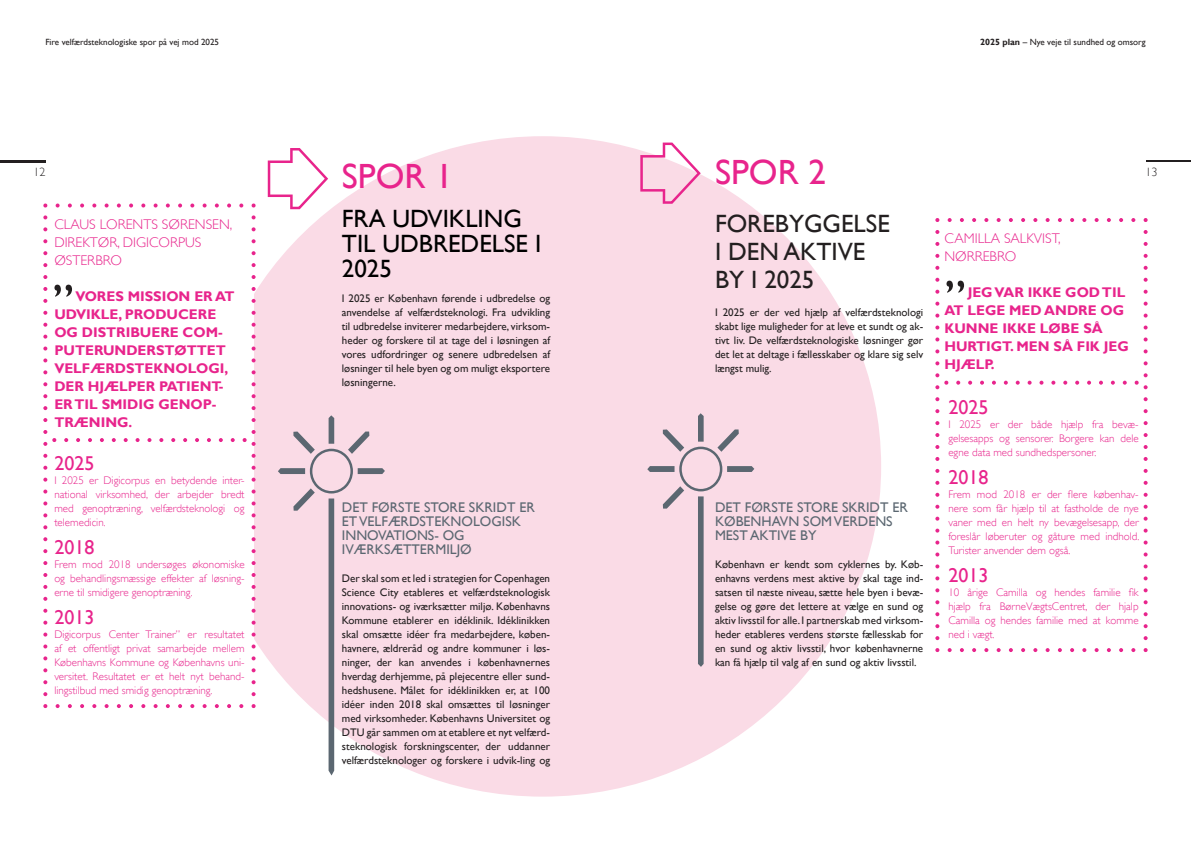
<style>
.page{position:relative;width:1191px;height:842px;background:#fff}
.page>*{position:absolute;margin:0;border:0;box-sizing:border-box;transform-origin:0 0}
.t1{font:50px "Gill Sans";color:#231f20}
.t2{font:35px "Gill Sans";color:#e8248c}
.t3{font:25px/25px "Gill Sans";color:#000}
.t4{font:25px/28px "Gill Sans";color:#231f20}
.t5{font:20px "Gill Sans";color:#e8248c}
.t6{font:700 14px/18px "Gill Sans";color:#e8248c}
.t7{font:14px/14px "Gill Sans";color:#5b6771}
.t8{font:300 14px/18px "Gill Sans";color:#e8248c}
.t9{font:300 12px "Gill Sans";color:#231f20}
.t10{font:11px/14px "Gill Sans";color:#231f20;text-align:justify}
.t11{font:300 11px/14px "Gill Sans";color:#e8248c;text-align:justify}
.t12{font:9px "Gill Sans";color:#231f20}
.s1{font-weight:700}
</style>
<div class="page">
<div style="left:204px;top:136px;width:677px;height:661px;background:#fadbe6;border-radius:50%"></div>
<svg style="left:935px;top:218px;width:212px;height:434px"></svg>
<svg style="left:935px;top:230px;width:212px;height:410px"></svg>
<svg style="left:43px;top:203px;width:212px;height:505px"></svg>
<svg style="left:647px;top:413px;width:107px;height:254px"></svg>
<svg style="left:43px;top:215px;width:212px;height:481px"></svg>
<svg style="left:640px;top:143px;width:60px;height:61px"></svg>
<svg style="left:278px;top:415px;width:107px;height:360px"></svg>
<svg style="left:268px;top:148px;width:60px;height:61px"></svg>
<hr style="left:1145px;top:160px;width:46px;height:2px;background:#231f20">
<hr style="left:0;top:161px;width:46px;height:2px;background:#231f20">
<p class="t12" style="left:45px;top:38px;width:175px">fire velfærdsteknologiske spor på vej mod 2025</p>
<p class="t12" style="left:980px;top:38px;width:167px"><span class="s1">2025 PLAN</span> – nye veje til sundhed og omsorg</p>
<p class="t9" style="left:33px;top:167px;width:13px">12</p>
<h2 class="t2" style="left:715px;top:158px;width:113px">spor 2</h2>
<h3 class="t4" style="left:715px;top:211px;width:176px">foreByggelse i den aktive<br>By i 2025</h3>
<p class="t10" style="left:715px;top:306px;width:210px">i 2025 er der ved hjælp af velfærdsteknologi skabt lige muligheder for at leve et sundt og ak&shy;tivt liv. de velfærdsteknologiske løsninger gør det let at deltage i fællesskaber og klare sig selv længst mulig.</p>
<h2 class="t2" style="left:342px;top:162px;width:113px">spor 1</h2>
<h3 class="t3" style="left:342px;top:208px;width:201px">fra udvikling til udBredelse i<br>2025</h3>
<p class="t10" style="left:342px;top:292px;width:210px">i 2025 er københavn førende i udbredelse og anvendelse af velfærdsteknologi. fra udvikling til udbredelse inviterer medarbejdere, virksom&shy;heder og forskere til at tage del i løsningen af vores udfordringer og senere udbredelsen af løsninger til hele byen og om muligt eksportere løsningerne.</p>
<p class="t8" style="left:54px;top:216px;width:180px">Claus lorents sørensen, direktør, digiCorpus østerBro</p>
<p class="t6" style="left:54px;top:287px;width:182px;text-indent:21px">VORES MISSION ER AT<br>UDVIKLE, PRODUCERE<br>OG DISTRIBUERE COM-<br>PUTERUNDERSTØTTET<br>VELFÆRDSTEKNOLOGI,<br>DER HJÆLPER PATIENT-<br>ER TIL SMIDIG GENOP-<br>TRÆNING.</p>
<p class="t8" style="left:944px;top:231px;width:118px">Camilla salkvist, nørreBro</p>
<p class="t6" style="left:944px;top:284px;width:186px;text-indent:23px">JEG VAR IKKE GOD TIL<br>AT LEGE MED ANDRE OG<br>KUNNE IKKE LØBE SÅ<br>HURTIGT. MEN SÅ FIK JEG<br>HJÆLP.</p>
<h1 class="t1" style="left:52px;top:282px;width:23px">”</h1>
<h1 class="t1" style="left:944px;top:278px;width:23px">”</h1>
<h3 class="t5" style="left:948px;top:399px;width:41px">2025</h3>
<p class="t11" style="left:948px;top:418px;width:192px">i 2025 er der både hjælp fra bevæ&shy;gelsesapps og sensorer. Borgere kan dele egne data med sundhedspersoner.</p>
<h3 class="t5" style="left:54px;top:455px;width:41px">2025</h3>
<p class="t11" style="left:54px;top:474px;width:192px">i 2025 er digicorpus en betydende inter&shy;national virksomhed, der arbejder bredt med genoptræning, velfærdsteknologi og telemedicin.</p>
<h3 class="t5" style="left:948px;top:469px;width:41px">2018</h3>
<p class="t11" style="left:948px;top:487px;width:193px">Frem mod 2018 er der flere københav&shy;nere som får hjælp til at fastholde de nye vaner med en helt ny bevægelsesapp, der foreslår løberuter og gåture med indhold. turister anvender dem også.</p>
<p class="t7" style="left:342px;top:501px;width:194px">det første store skridt er et velfærdsteknologisk innovations- og iværksættermiljø</p>
<p class="t10" style="left:342px;top:572px;width:210px">der skal som et led i strategien for Copenhagen science City etableres et velfærdsteknologisk innovations- og iværksætter miljø. københavns kommune etablerer en idéklinik. idéklinikken skal omsætte idéer fra medarbejdere, køben&shy;havnere, ældreråd og andre kommuner i løs&shy;ninger, der kan anvendes i københavnernes hverdag derhjemme, på plejecentre eller sund&shy;hedshusene. målet for idéklinikken er, at 100 idéer inden 2018 skal omsættes til løsninger med virksomheder. københavns universitet og dtu går sammen om at etablere et nyt velfærd&shy;steknologisk forskningscenter, der uddanner velfærdsteknologer og forskere i udvik-ling og</p>
<p class="t7" style="left:715px;top:501px;width:194px">det første store skridt er køBenhavn som verdens mest aktive By</p>
<p class="t10" style="left:715px;top:558px;width:210px">københavn er kendt som cyklernes by. køb&shy;enhavns verdens mest aktive by skal tage ind&shy;satsen til næste niveau, sætte hele byen i bevæ&shy;gelse og gøre det lettere at vælge en sund og aktiv livsstil for alle. i partnerskab med virksom&shy;heder etableres verdens største fællesskab for en sund og aktiv livsstil, hvor københavnerne kan få hjælp til valg af en sund og aktiv livsstil.</p>
<h3 class="t5" style="left:54px;top:539px;width:41px">2018</h3>
<p class="t11" style="left:54px;top:558px;width:192px">frem mod 2018 undersøges økonomiske og behandlingsmæssige effekter af løsning&shy;erne til smidigere genoptræning.</p>
<h3 class="t5" style="left:948px;top:567px;width:41px">2013</h3>
<p class="t11" style="left:948px;top:585px;width:192px">10 årige Camilla og hendes familie fik hjælp fra BørnevægtsCentret, der hjalp Camilla og hendes familie med at komme ned i vægt.</p>
<h3 class="t5" style="left:54px;top:609px;width:41px">2013</h3>
<p class="t11" style="left:54px;top:628px;width:192px">digicorpus Center trainer” er resultatet af et offentligt privat samarbejde mellem københavns kommune og københavns uni&shy;versitet. resultatet er et helt nyt behand&shy;lingstilbud med smidig genoptræning.</p>
<p class="t9" style="left:1145px;top:167px;width:13px">13</p>
</div>
